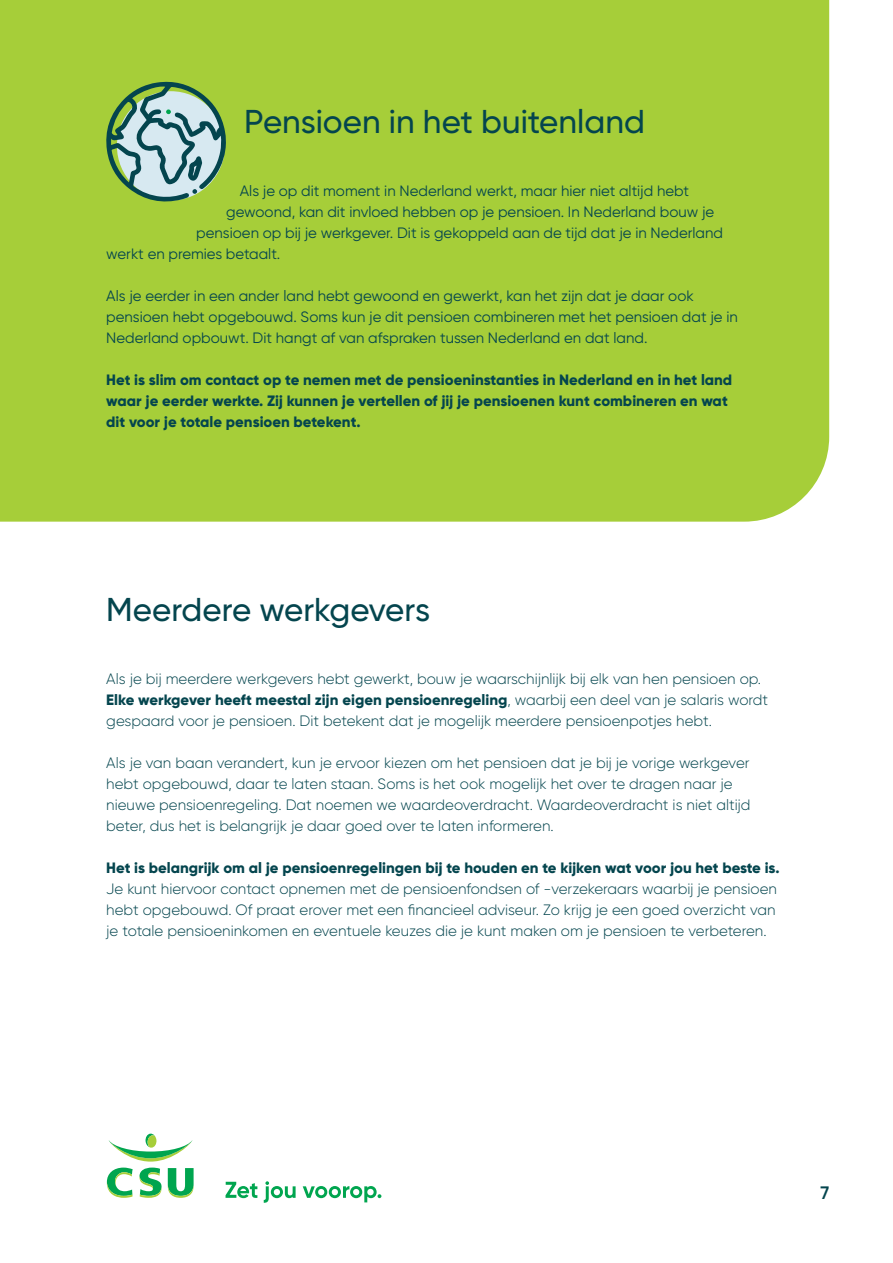
<style>
.page{position:relative;width:893px;height:1263px;background:#fff}
.page>*{position:absolute;margin:0;border:0;box-sizing:border-box;transform-origin:0 0}
.Tussenkop{font:500 33px "Gilroy";color:#04454e}
.t1{font:600 18px "Gilroy";color:#04454e}
.Platte_tekst{font:300 15px/21px "Gilroy";color:#04454e}
.Platte_tekst-2{font:15px/21px "Gilroy";color:#04454e}
.Platte_tekst-3{font:800 15px/21px "Gilroy";color:#04454e}
.s1{font-weight:800}
</style>
<div class="page">
<svg style="left:109px;top:1133px;width:84px;height:28px"></svg>
<svg style="left:107px;top:1167px;width:26px;height:31px"></svg>
<svg style="left:139px;top:1167px;width:23px;height:31px"></svg>
<svg style="left:168px;top:1168px;width:26px;height:30px"></svg>
<svg style="left:226px;top:1182px;width:31px;height:16px"></svg>
<svg style="left:264px;top:1181px;width:32px;height:22px"></svg>
<svg style="left:303px;top:1186px;width:78px;height:16px"></svg>
<div style="left:0;top:0;width:829px;height:522px;background:#a6ce39"></div>
<svg style="left:104px;top:80px;width:123px;height:124px;background:#90b58e"></svg>
<p class="Tussenkop" style="left:244px;top:101px;width:402px">Pensioen in het buitenland</p>
<p class="Platte_tekst-2" style="left:240px;top:180px;width:451px">Als je op dit moment in Nederland werkt, maar hier niet altijd hebt</p>
<p class="Platte_tekst-2" style="left:226px;top:201px;width:489px">gewoond, kan dit invloed hebben op je pensioen. In Nederland bouw je</p>
<p class="Platte_tekst-2" style="left:196px;top:222px;width:528px">pensioen op bij je werkgever. Dit is gekoppeld aan de tijd dat je in Nederland</p>
<p class="Platte_tekst-2" style="left:106px;top:243px;width:176px">werkt en premies betaalt.</p>
<p class="Platte_tekst-2" style="left:106px;top:285px;width:633px">Als je eerder in een ander land hebt gewoond en gewerkt, kan het zijn dat je daar ook pensioen hebt opgebouwd. Soms kun je dit pensioen combineren met het pensioen dat je in<br>Nederland opbouwt. Dit hangt af van afspraken tussen Nederland en dat land.</p>
<p class="Platte_tekst-3" style="left:106px;top:369px;width:627px">Het is slim om contact op te nemen met de pensioeninstanties in Nederland en in het land waar je eerder werkte. Zij kunnen je vertellen of jij je pensioenen kunt combineren en wat dit voor je totale pensioen betekent.</p>
<p class="Tussenkop" style="left:106px;top:589px;width:325px">Meerdere werkgevers</p>
<p class="Platte_tekst" style="left:106px;top:668px;width:663px">Als je bij meerdere werkgevers hebt gewerkt, bouw je waarschijnlijk bij elk van hen pensioen op.<br><span class="s1">Elke werkgever heeft meestal zijn eigen pensioenregeling</span>, waarbij een deel van je salaris wordt gespaard voor je pensioen. Dit betekent dat je mogelijk meerdere pensioenpotjes hebt.</p>
<p class="Platte_tekst" style="left:106px;top:752px;width:646px">Als je van baan verandert, kun je ervoor kiezen om het pensioen dat je bij je vorige werkgever hebt opgebouwd, daar te laten staan. Soms is het ook mogelijk het over te dragen naar je nieuwe pensioenregeling. Dat noemen we waardeoverdracht. Waardeoverdracht is niet altijd beter, dus het is belangrijk je daar goed over te laten informeren.</p>
<p class="Platte_tekst" style="left:106px;top:857px;width:675px"><span class="s1">Het is belangrijk om al je pensioenregelingen bij te houden en te kijken wat voor jou het beste is.<br></span>Je kunt hiervoor contact opnemen met de pensioenfondsen of -verzekeraars waarbij je pensioen hebt opgebouwd. Of praat erover met een financieel adviseur. Zo krijg je een goed overzicht van je totale pensioeninkomen en eventuele keuzes die je kunt maken om je pensioen te verbeteren.</p>
<p class="t1" style="left:820px;top:1182px;width:10px">7</p>
</div>
